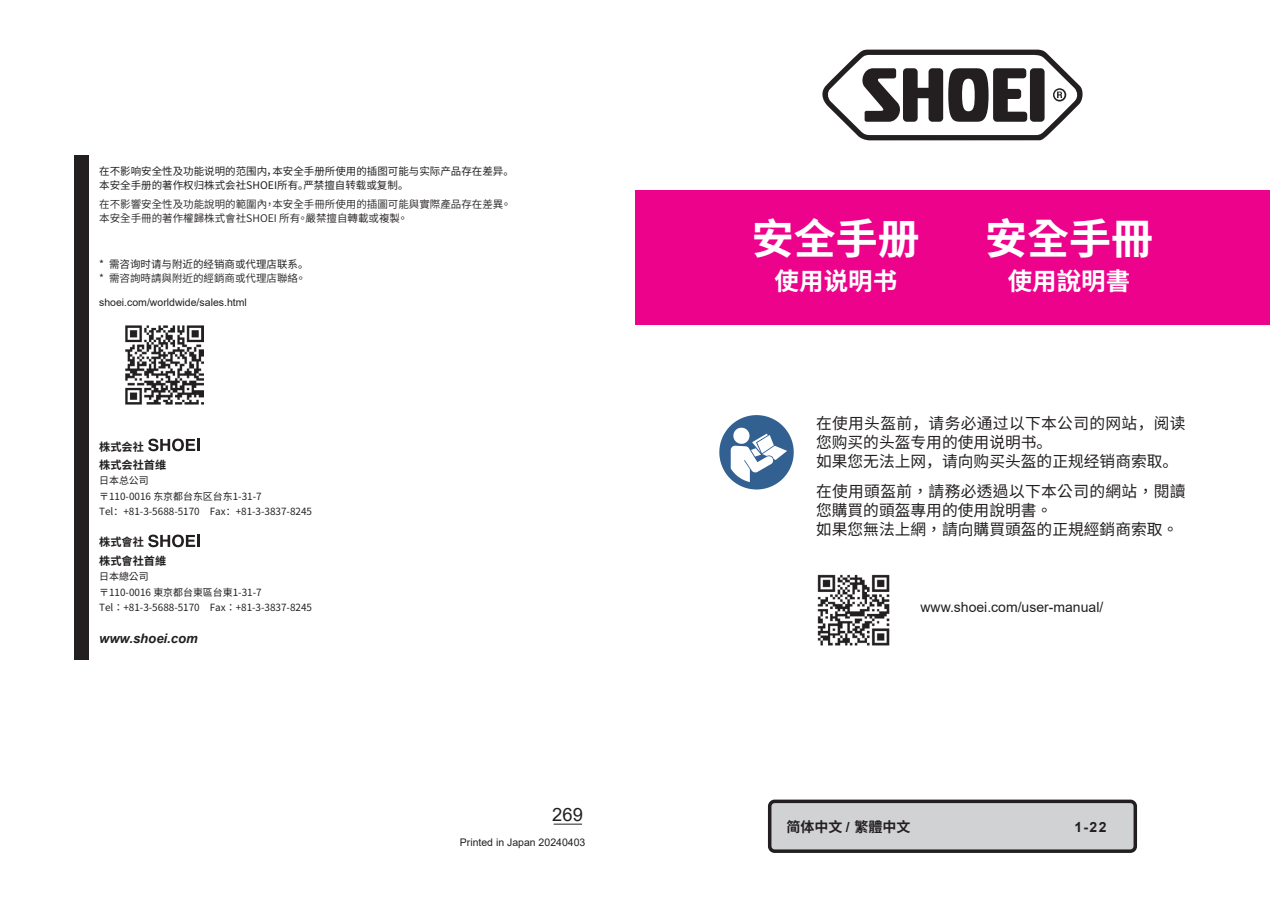
<style>
.page{position:relative;width:1270px;height:903px;background:#fff}
.page>*{position:absolute;margin:0;border:0;box-sizing:border-box;transform-origin:0 0}
.t1{font:700 42px "Source Han Sans CN";color:#fff}
.t2{font:700 42px "Source Han Sans TW";color:#fff}
.t3{font:700 24.5px "Source Han Sans CN";color:#fff}
.t4{font:700 24.5px "Source Han Sans TW";color:#fff}
.t5{font:18.38px "Arial";color:#231f20}
.t6{font:15.75px/19.2px "Source Han Sans CN";color:#231f20}
.t7{font:15.75px/19.2px "Source Han Sans TW";color:#231f20}
.t8{font:14px "Arial";color:#231f20}
.t9{font:700 14px "Source Han Sans CN";color:#231f20}
.t10{font:700 14px "Arial";color:#231f20}
.t11{font:italic 700 13.12px "Arial";color:#231f20}
.t12{font:700 11.2px/18.4px "Source Han Sans CN";color:#231f20}
.t13{font:700 11.2px/18.7px "Source Han Sans TW";color:#231f20}
.t14{font:10.5px/14px "Source Han Sans CN";color:#231f20}
.t15{font:10.5px/14px "Source Han Sans TW";color:#231f20}
.t16{font:10.5px "Arial";color:#231f20}
.t17{font:9.97px/15.8px "Source Han Sans CN";color:#231f20}
.t18{font:9.97px/15.8px "Source Han Sans TW";color:#231f20}
.s1{font-family:"Arial"}
.s2{font-family:"Source Han Sans TW"}
</style>
<div class="page">
<div style="left:635px;top:190px;width:635px;height:135px;background:#ed028c"></div>
<svg style="left:554px;top:824px;width:28px;height:1px"></svg>
<svg style="left:822px;top:50px;width:261px;height:90px"></svg>
<div style="left:962px;top:79px;width:13px;height:32px;background:#fff;border-radius:50%"></div>
<svg style="left:719px;top:415px;width:75px;height:74px"></svg>
<img style="left:817px;top:574px;width:73px;height:72px">
<div style="left:770px;top:801px;width:365px;height:50px;background:#d1d2d4;border-radius:5px"></div>
<div style="left:768px;top:799px;width:369px;height:54px;border:4px solid #231f20;border-radius:5px"></div>
<div style="left:74px;top:156px;width:15px;height:504px;background:#231f20"></div>
<img style="left:125px;top:325px;width:79px;height:79px">
<svg style="left:148px;top:439px;width:52px;height:12px"></svg>
<svg style="left:148px;top:534px;width:52px;height:13px"></svg>
<p class="t14" style="left:99px;top:165px;width:416px">在不影响安全性及功能说明的范围内，本安全手册所使用的插图可能与实际产品存在差异。本安全手册的著作权归株式会社SHOEI所有。严禁擅自转载或复制。</p>
<p class="t15" style="left:99px;top:198px;width:414px">在不影響安全性及功能說明的範圍內，本安全手冊所使用的插圖可能與實際產品存在差異。本安全手冊的著作權歸株式會社SHOEI 所有。嚴禁擅自轉載或複製。</p>
<p class="t14" style="left:99px;top:257px;width:211px">* 需咨询时请与附近的经销商或代理店联系。</p>
<p class="t15" style="left:99px;top:271px;width:208px">* 需咨詢時請與附近的經銷商或代理店聯絡。</p>
<p class="t16" style="left:99px;top:295px;width:149px">shoei.com/worldwide/sales.html</p>
<p class="t12" style="left:99px;top:438px;width:68px">株式会社<br>株式会社首维</p>
<p class="t17" style="left:99px;top:472px;width:214px">日本总公司<br>〒110-0016 东京都台东区台东1-31-7<br>Tel：+81-3-5688-5170　Fax：+81-3-3837-8245</p>
<p class="t13" style="left:99px;top:533px;width:68px">株式會社<br>株式會社首維</p>
<p class="t18" style="left:99px;top:568px;width:214px">日本總公司<br>〒110-0016 東京都台東區台東1-31-7<br>Tel：+81-3-5688-5170　Fax：+81-3-3837-8245</p>
<p class="t11" style="left:99px;top:629px;width:100px">www.shoei.com</p>
<h3 class="t5" style="left:552px;top:802px;width:32px">269</h3>
<p class="t16" style="left:460px;top:835px;width:127px">Printed in Japan 20240403</p>
<h1 class="t1" style="left:752px;top:215px;width:169px">安全手册</h1>
<h2 class="t3" style="left:775px;top:267px;width:124px">使用说明书</h2>
<h1 class="t2" style="left:985px;top:215px;width:169px">安全手冊</h1>
<h2 class="t4" style="left:1008px;top:267px;width:124px">使用說明書</h2>
<h3 class="t6" style="left:816px;top:414px;width:371px">在使用头盔前，请务必通过以下本公司的网站，阅读您购买的头盔专用的使用说明书。<br>如果您无法上网，请向购买头盔的正规经销商索取。</h3>
<h3 class="t7" style="left:816px;top:481px;width:371px">在使用頭盔前，請務必透過以下本公司的網站，閱讀您購買的頭盔專用的使用說明書。<br>如果您無法上網，請向購買頭盔的正規經銷商索取。</h3>
<h3 class="t8" style="left:920px;top:597px;width:184px">www.shoei.com/user-manual/</h3>
<h3 class="t9" style="left:786px;top:819px;width:126px">简体中文 <span class="s1">/</span> <span class="s2">繁體中文</span></h3>
<h3 class="t10" style="left:1074px;top:817px;width:34px">1-22</h3>
</div>
